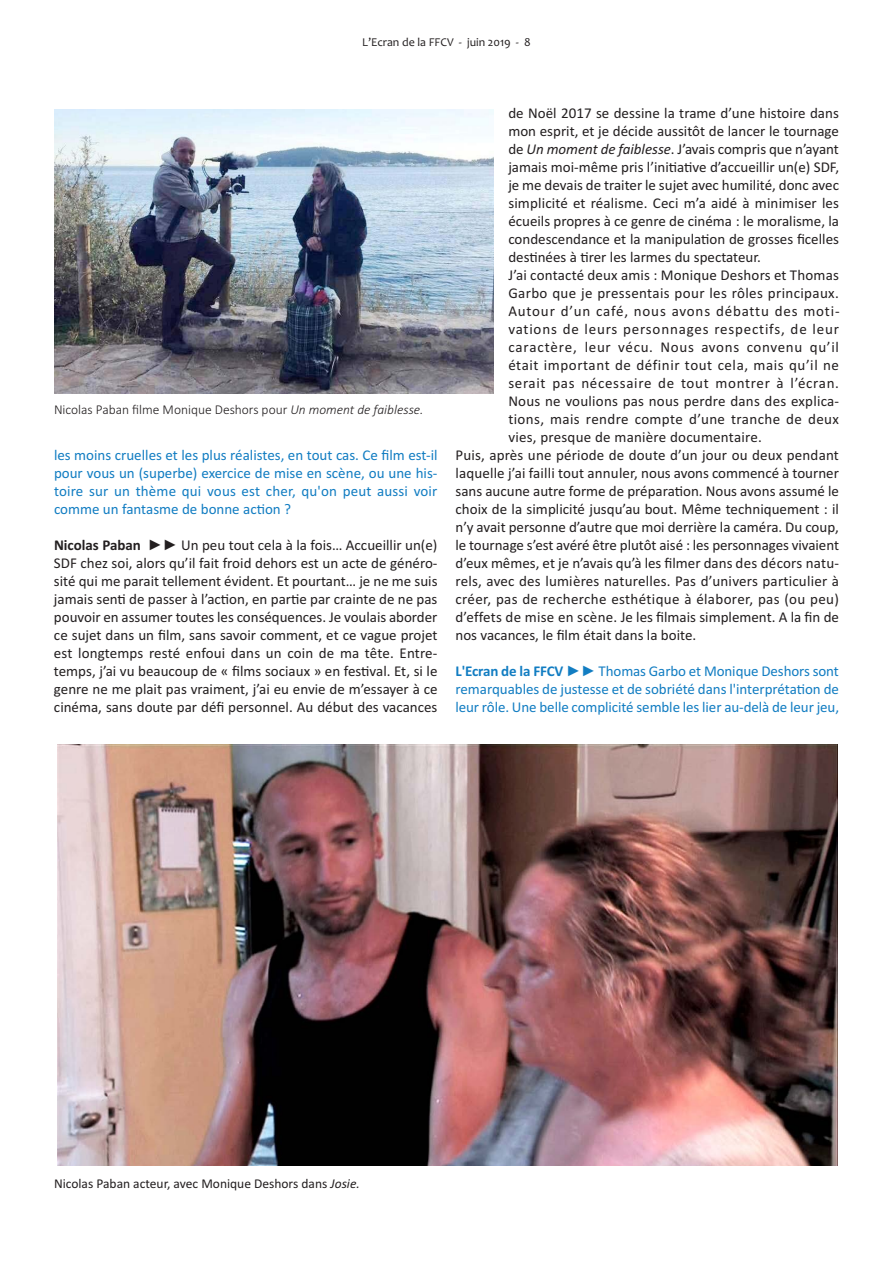
<style>
.page{position:relative;width:893px;height:1263px;background:#fff}
.page>*{position:absolute;margin:0;border:0;box-sizing:border-box;transform-origin:0 0}
.t1{font:15px/18px "Calibri";color:#231f20;text-align:justify}
.t2{font:15px/18px "Calibri";letter-spacing:-.005em;color:#127dc2;text-align:justify}
.t3{font:300 13.5px "Calibri";color:#231f20}
.t4{font:13.5px "Calibri";color:#231f20}
.t5{font:12px "Candara";color:#231f20}
.s1{font-style:italic}
.s2{font-weight:700}
.s3{font-family:"Arial";font-weight:700}
</style>
<div class="page">
<img style="left:54px;top:109px;width:440px;height:284px">
<img style="left:58px;top:745px;width:779px;height:421px">
<p class="t5" style="left:362px;top:35px;width:170px">L’Ecran de la FFCV ‐ juin 2019 ‐ 8</p>
<p class="t3" style="left:54px;top:405px;width:371px">Nicolas Paban filme Monique Deshors pour <span class="s1">Un moment de faiblesse.</span></p>
<p class="t2" style="left:54px;top:447px;width:385px">les moins cruelles et les plus réalistes, en tout cas. Ce film est-il pour vous un (superbe) exercice de mise en scène, ou une his&shy;toire sur un thème qui vous est cher, qu'on peut aussi voir comme un fantasme de bonne action ?</p>
<p class="t1" style="left:54px;top:537px;width:385px"><span class="s2">Nicolas Paban</span> <span class="s3">►►</span> Un peu tout cela à la fois… Accueillir un(e)<br>SDF chez soi, alors qu’il fait froid dehors est un acte de généro&shy;sité qui me parait tellement évident. Et pourtant… je ne me suis jamais senti de passer à l’action, en partie par crainte de ne pas pouvoir en assumer toutes les conséquences. Je voulais aborder ce sujet dans un film, sans savoir comment, et ce vague projet est longtemps resté enfoui dans un coin de ma tête. Entre&shy;temps, j’ai vu beaucoup de « films sociaux » en festival. Et, si le genre ne me plait pas vraiment, j’ai eu envie de m’essayer à ce cinéma, sans doute par défi personnel. Au début des vacances</p>
<p class="t1" style="left:508px;top:105px;width:332px">de Noël 2017 se dessine la trame d’une histoire dans mon esprit, et je décide aussitôt de lancer le tournage de <span class="s1">Un moment de faiblesse</span>. J’avais compris que n’ayant jamais moi-même pris l’initiative d’accueillir un(e) SDF, je me devais de traiter le sujet avec humilité, donc avec simplicité et réalisme. Ceci m’a aidé à minimiser les écueils propres à ce genre de cinéma : le moralisme, la condescendance et la manipulation de grosses ficelles destinées à tirer les larmes du spectateur.</p>
<p class="t1" style="left:508px;top:267px;width:333px">J’ai contacté deux amis : Monique Deshors et Thomas Garbo que je pressentais pour les rôles principaux.<br>Autour d’un café, nous avons débattu des moti&shy;vations de leurs personnages respectifs, de leur caractère, leur vécu. Nous avons convenu qu’il était important de définir tout cela, mais qu’il ne serait pas nécessaire de tout montrer à l’écran.<br>Nous ne voulions pas nous perdre dans des explica&shy;tions, mais rendre compte d’une tranche de deux vies, presque de manière documentaire.</p>
<p class="t1" style="left:455px;top:447px;width:385px">Puis, après une période de doute d’un jour ou deux pendant laquelle j’ai failli tout annuler, nous avons commencé à tourner sans aucune autre forme de préparation. Nous avons assumé le choix de la simplicité jusqu’au bout. Même techniquement : il n’y avait personne d’autre que moi derrière la caméra. Du coup, le tournage s’est avéré être plutôt aisé : les personnages vivaient d’eux mêmes, et je n’avais qu’à les filmer dans des décors natu&shy;rels, avec des lumières naturelles. Pas d’univers particulier à créer, pas de recherche esthétique à élaborer, pas (ou peu) d’effets de mise en scène. Je les filmais simplement. A la fin de nos vacances, le film était dans la boite.</p>
<p class="t2" style="left:455px;top:663px;width:385px"><span class="s2">L'Ecran de la FFCV</span> <span class="s3">►►</span> Thomas Garbo et Monique Deshors sont remarquables de justesse et de sobriété dans l'interprétation de leur rôle. Une belle complicité semble les lier au-delà de leur jeu,</p>
<p class="t4" style="left:54px;top:1179px;width:307px">Nicolas Paban acteur, avec Monique Deshors dans <span class="s1">Josie.</span></p>
</div>
